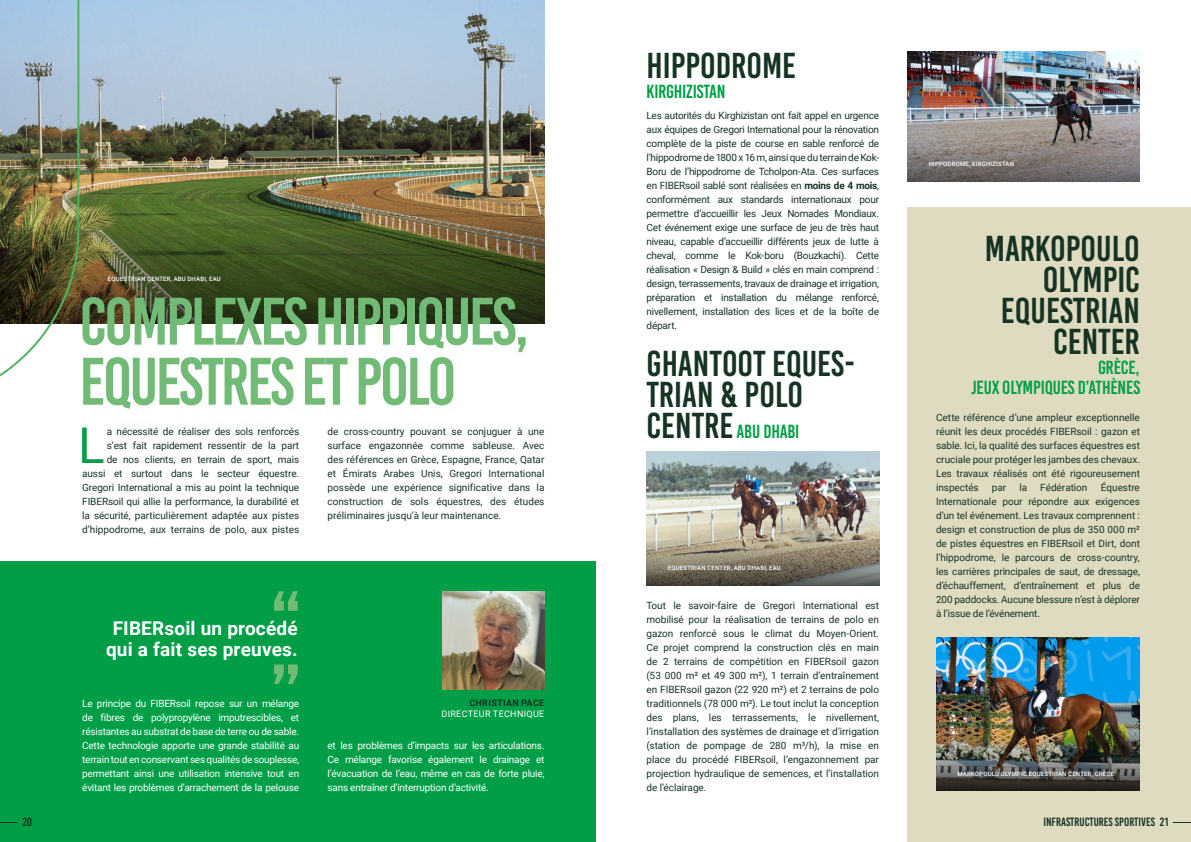
<style>
.page{position:relative;width:1191px;height:842px;background:#fff}
.page>*{position:absolute;margin:0;border:0;box-sizing:border-box;transform-origin:0 0}
.t1{font:67px/60px "Bebas Kai";letter-spacing:-.04em;color:#71bb76}
.t2{font:49.4px "Roboto";color:#009f47}
.t3{font:36px/31px "Bebas Kai";color:#163323;text-align:right}
.t4{font:19px/20px "Bebas Kai";letter-spacing:-.01em;color:#009f47;text-align:right}
.t5{font:700 19px/21px "Roboto";letter-spacing:.01em;color:#fff;text-align:center}
.t6{font:12px "Bebas Kai";color:#163323}
.t7{font:10px/14px "Roboto";letter-spacing:-.01em;color:#163323;text-align:justify}
.t8{font:10px/14px "Roboto";letter-spacing:-.02em;color:#fff;text-align:justify}
.t9{font:9px "Roboto";letter-spacing:.035em;color:#fff}
.t10{font:700 9px "Roboto";letter-spacing:.035em;color:#163323}
.t11{font:500 6px "Roboto";letter-spacing:.035em;color:#fff}
.s1{font-weight:700}
.s2{font-size:36px;color:#163323}
</style>
<div class="page">
<img style="left:80px;top:0;width:464px;height:220px">
<svg style="left:80px;top:220px;width:464px;height:104px;background:#424d23"></svg>
<div style="left:907px;top:207px;width:284px;height:635px;background:#dfdbc1"></div>
<img style="left:907px;top:51px;width:233px;height:92px">
<img style="left:0;top:0;width:80px;height:377px">
<img style="left:646px;top:451px;width:233px;height:87px">
<img style="left:936px;top:638px;width:204px;height:95px">
<div style="left:0;top:562px;width:595px;height:280px;background:#009f47"></div>
<svg style="left:274px;top:591px;width:24px;height:20px"></svg>
<svg style="left:274px;top:664px;width:24px;height:20px"></svg>
<svg style="left:907px;top:143px;width:233px;height:38px;background:#7c7573"></svg>
<svg style="left:646px;top:538px;width:233px;height:47px;background:#847c6a"></svg>
<img style="left:936px;top:733px;width:204px;height:58px">
<img style="left:443px;top:591px;width:101px;height:98px">
<svg style="left:1172px;top:822px;width:19px;height:1px"></svg>
<svg style="left:0;top:822px;width:18px;height:1px"></svg>
<p class="t6" style="left:22px;top:816px;width:11px">20</p>
<p class="t11" style="left:108px;top:274px;width:114px">EQUESTRIAN CENTER, ABU DHABI, EAU</p>
<h1 class="t1" style="left:79px;top:292px;width:451px">COMPLEXES HIPPIQUES,<br>EQUESTRES ET POLO</h1>
<h2 class="t2" style="left:78px;top:411px;width:28px">L</h2>
<p class="t7" style="left:82px;top:424px;width:218px;text-align:right">a nécessité de réaliser des sols renforcés<br>s’est fait rapidement ressentir de la part<br>de nos clients, en terrain de sport, mais aussi et surtout dans le secteur équestre.<br>Gregori International a mis au point la technique FIBERsoil qui allie la performance, la durabilité et la sécurité, particulièrement adaptée aux pistes d’hippodrome, aux terrains de polo, aux pistes</p>
<p class="t7" style="left:327px;top:424px;width:218px">de cross-country pouvant se conjuguer à une surface engazonnée comme sableuse. Avec des références en Grèce, Espagne, France, Qatar et Émirats Arabes Unis, Gregori International possède une expérience significative dans la construction de sols équestres, des études préliminaires jusqu’à leur maintenance.</p>
<h3 class="t5" style="left:106px;top:617px;width:193px">FIBERsoil un procédé qui a fait ses preuves.</h3>
<p class="t8" style="left:82px;top:696px;width:218px">Le principe du FIBERsoil repose sur un mélange de fibres de polypropylène imputrescibles, et résistantes au substrat de base de terre ou de sable.<br>Cette technologie apporte une grande stabilité au terrain tout en conservant ses qualités de souplesse, permettant ainsi une utilisation intensive tout en évitant les problèmes d’arrachement de la pelouse</p>
<p class="t10" style="left:469px;top:697px;width:76px">CHRISTIAN PACE</p>
<p class="t9" style="left:441px;top:708px;width:104px">DIRECTEUR TECHNIQUE</p>
<p class="t8" style="left:327px;top:738px;width:218px">et les problèmes d’impacts sur les articulations.<br>Ce mélange favorise également le drainage et l’évacuation de l’eau, même en cas de forte pluie, sans entraîner d’interruption d’activité.</p>
<h3 class="t3" style="left:646px;top:50px;width:151px">HIPPODROME</h3>
<h3 class="t4" style="left:646px;top:82px;width:81px">KIRGHIZISTAN</h3>
<p class="t7" style="left:646px;top:108px;width:234px">Les autorités du Kirghizistan ont fait appel en urgence aux équipes de Gregori International pour la rénovation complète de la piste de course en sable renforcé de l’hippodrome de 1800 x 16 m, ainsi que du terrain de Kok-Boru de l’hippodrome de Tcholpon-Ata. Ces surfaces en FIBERsoil sablé sont réalisées en <span class="s1">moins de 4 mois</span>, conformément aux standards internationaux pour permettre d’accueillir les Jeux Nomades Mondiaux.<br>Cet événement exige une surface de jeu de très haut niveau, capable d’accueillir différents jeux de lutte à cheval, comme le Kok-boru (Bouzkachi). Cette réalisation « Design &amp; Build » clés en main comprend : design, terrassements, travaux de drainage et irrigation, préparation et installation du mélange renforcé, nivellement, installation des lices et de la boîte de départ.</p>
<h3 class="t3" style="left:646px;top:348px;width:210px;text-align:left">GHANTOOT EQUES-<br>TRIAN &amp; POLO</h3>
<h3 class="t4" style="left:646px;top:421px;width:154px"><span class="s2">CENTRE</span> ABU DHABI</h3>
<p class="t11" style="left:668px;top:564px;width:114px">EQUESTRIAN CENTER, ABU DHABI, EAU</p>
<p class="t7" style="left:646px;top:598px;width:234px">Tout le savoir-faire de Gregori International est mobilisé pour la réalisation de terrains de polo en gazon renforcé sous le climat du Moyen-Orient.<br>Ce projet comprend la construction clés en main de 2 terrains de compétition en FIBERsoil gazon (53 000 m² et 49 300 m²), 1 terrain d’entraînement en FIBERsoil gazon (22 920 m²) et 2 terrains de polo traditionnels (78 000 m²). Le tout inclut la conception des plans, les terrassements, le nivellement, l’installation des systèmes de drainage et d'irrigation (station de pompage de 280 m³/h), la mise en place du procédé FIBERsoil, l’engazonnement par projection hydraulique de semences, et l’installation de l’éclairage.</p>
<p class="t11" style="left:928px;top:160px;width:87px">HIPPODROME, KIRGHIZISTAN</p>
<h3 class="t3" style="left:985px;top:233px;width:156px">MARKOPOULO<br>OLYMPIC<br>EQUESTRIAN<br>CENTER</h3>
<h3 class="t4" style="left:971px;top:357px;width:170px">GRÈCE,<br>JEUX OLYMPIQUES D’ATHÈNES</h3>
<p class="t7" style="left:936px;top:410px;width:205px">Cette référence d’une ampleur exceptionnelle réunit les deux procédés FIBERsoil : gazon et sable. Ici, la qualité des surfaces équestres est cruciale pour protéger les jambes des chevaux.<br>Les travaux réalisés ont été rigoureusement inspectés</p>
<p class="t7" style="left:936px;top:480px;width:205px;text-indent:165px">Équestre Internationale pour répondre aux exigences d’un tel événement. Les travaux comprennent : design et construction de plus de 350 000 m² de pistes équestres en FIBERsoil et Dirt, dont l’hippodrome, le parcours de cross-country, les carrières principales de saut, de dressage, d’échauffement, d’entraînement et plus de 200 paddocks. Aucune blessure n’est à déplorer à l’issue de l’événement.</p>
<p class="t7" style="left:992px;top:480px;width:16px">par</p>
<p class="t7" style="left:1019px;top:480px;width:9px">la</p>
<p class="t7" style="left:1040px;top:480px;width:49px">Fédération</p>
<p class="t11" style="left:957px;top:770px;width:158px">MARKOPOULO OLYMPIC EQUESTRIAN CENTER, GRÈCE</p>
<p class="t6" style="left:1043px;top:816px;width:127px">INFRASTRUCTURES SPORTIVES 21</p>
</div>
